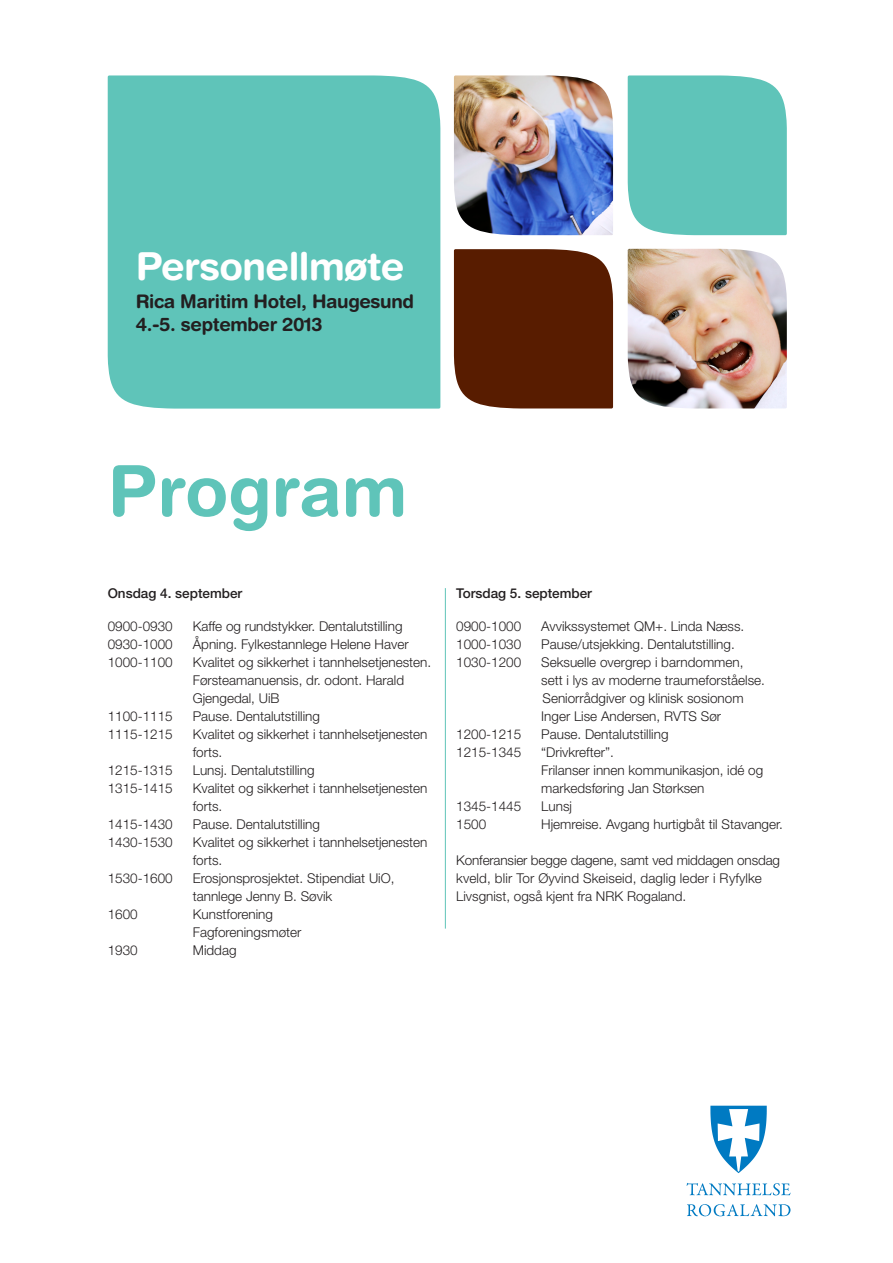
<style>
.page{position:relative;width:893px;height:1263px;background:#fff}
.page>*{position:absolute;margin:0;border:0;box-sizing:border-box;transform-origin:0 0}
.t1{font:700 70.5px "Helvetica Rounded";color:#5fc4b9}
.t2{font:700 38.55px "Helvetica Rounded";letter-spacing:-.015em;color:#fff}
.t3{font:700 18.75px "Helvetica Rounded";letter-spacing:-.02em;color:#231f20}
.t4{font:300 13.5px/18px "Helvetica Neue LT Std";color:#231f20}
.t5{font:500 13.5px "Helvetica Neue LT Std";color:#231f20}
</style>
<div class="page">
<div style="left:108px;top:75px;width:332px;height:334px;background:#5fc4b9"></div>
<svg style="left:710px;top:1106px;width:57px;height:67px"></svg>
<svg style="left:687px;top:1183px;width:103px;height:12px"></svg>
<svg style="left:687px;top:1204px;width:103px;height:12px"></svg>
<div style="left:628px;top:75px;width:159px;height:160px;background:#5fc4b9"></div>
<img style="left:628px;top:249px;width:159px;height:159px">
<img style="left:454px;top:75px;width:159px;height:160px">
<div style="left:454px;top:249px;width:159px;height:159px;background:#581c00"></div>
<hr style="left:445px;top:588px;width:1px;height:340px;background:#5fc4b9">
<p class="t2" style="left:136px;top:242px;width:270px">Personellmøte</p>
<p class="t3" style="left:136px;top:290px;width:280px">Rica Maritim Hotel, Haugesund</p>
<p class="t3" style="left:136px;top:313px;width:188px">4.-5. september 2013</p>
<p class="t1" style="left:108px;top:448px;width:301px">Program</p>
<p class="t5" style="left:108px;top:585px;width:136px">Onsdag 4. september</p>
<p class="t4" style="left:108px;top:617px;width:67px">0900-0930</p>
<p class="t4" style="left:193px;top:617px;width:211px">Kaffe og rundstykker. Dentalutstilling</p>
<p class="t4" style="left:108px;top:635px;width:67px">0930-1000</p>
<p class="t4" style="left:193px;top:635px;width:217px">Åpning. Fylkestannlege Helene Haver</p>
<p class="t4" style="left:108px;top:653px;width:67px">1000-1100</p>
<p class="t4" style="left:193px;top:653px;width:240px">Kvalitet og sikkerhet i tannhelsetjenesten.</p>
<p class="t4" style="left:193px;top:671px;width:213px">Førsteamanuensis, dr. odont. Harald<br>Gjengedal, UiB</p>
<p class="t4" style="left:108px;top:707px;width:67px">1100-1115</p>
<p class="t4" style="left:193px;top:707px;width:129px">Pause. Dentalutstilling</p>
<p class="t4" style="left:108px;top:725px;width:67px">1115-1215</p>
<p class="t4" style="left:193px;top:725px;width:236px">Kvalitet og sikkerhet i tannhelsetjenesten forts.</p>
<p class="t4" style="left:108px;top:761px;width:67px">1215-1315</p>
<p class="t4" style="left:193px;top:761px;width:123px">Lunsj. Dentalutstilling</p>
<p class="t4" style="left:108px;top:779px;width:67px">1315-1415</p>
<p class="t4" style="left:193px;top:779px;width:236px">Kvalitet og sikkerhet i tannhelsetjenesten</p>
<p class="t4" style="left:193px;top:797px;width:31px">forts.</p>
<p class="t4" style="left:108px;top:815px;width:67px">1415-1430</p>
<p class="t4" style="left:193px;top:815px;width:129px">Pause. Dentalutstilling</p>
<p class="t4" style="left:108px;top:833px;width:67px">1430-1530</p>
<p class="t4" style="left:193px;top:833px;width:236px">Kvalitet og sikkerhet i tannhelsetjenesten</p>
<p class="t4" style="left:193px;top:851px;width:31px">forts.</p>
<p class="t4" style="left:108px;top:869px;width:67px">1530-1600</p>
<p class="t4" style="left:193px;top:869px;width:203px">Erosjonsprosjektet. Stipendiat UiO,</p>
<p class="t4" style="left:193px;top:887px;width:141px">tannlege Jenny B. Søvik</p>
<p class="t4" style="left:108px;top:905px;width:32px">1600</p>
<p class="t4" style="left:193px;top:905px;width:82px">Kunstforening</p>
<p class="t4" style="left:193px;top:923px;width:110px">Fagforeningsmøter</p>
<p class="t4" style="left:108px;top:941px;width:32px">1930</p>
<p class="t4" style="left:193px;top:941px;width:45px">Middag</p>
<p class="t5" style="left:456px;top:585px;width:137px">Torsdag 5. september</p>
<p class="t4" style="left:456px;top:617px;width:67px">0900-1000</p>
<p class="t4" style="left:541px;top:617px;width:205px">Avvikssystemet QM+. Linda Næss.</p>
<p class="t4" style="left:456px;top:635px;width:67px">1000-1030</p>
<p class="t4" style="left:541px;top:635px;width:195px">Pause/utsjekking. Dentalutstilling.</p>
<p class="t4" style="left:456px;top:653px;width:67px">1030-1200</p>
<p class="t4" style="left:541px;top:653px;width:204px">Seksuelle overgrep i barndommen,</p>
<p class="t4" style="left:541px;top:671px;width:225px">sett i lys av moderne traumeforståelse.</p>
<p class="t4" style="left:542px;top:689px;width:203px">Seniorrådgiver og klinisk sosionom</p>
<p class="t4" style="left:541px;top:707px;width:181px">Inger Lise Andersen, RVTS Sør</p>
<p class="t4" style="left:456px;top:725px;width:67px">1200-1215</p>
<p class="t4" style="left:541px;top:725px;width:129px">Pause. Dentalutstilling</p>
<p class="t4" style="left:456px;top:743px;width:67px">1215-1345</p>
<p class="t4" style="left:541px;top:743px;width:74px">“Drivkrefter”.</p>
<p class="t4" style="left:541px;top:761px;width:224px">Frilanser innen kommunikasjon, idé og markedsføring Jan Størksen</p>
<p class="t4" style="left:456px;top:797px;width:67px">1345-1445</p>
<p class="t4" style="left:541px;top:797px;width:32px">Lunsj</p>
<p class="t4" style="left:456px;top:815px;width:32px">1500</p>
<p class="t4" style="left:541px;top:815px;width:243px">Hjemreise. Avgang hurtigbåt til Stavanger.</p>
<p class="t4" style="left:456px;top:851px;width:325px">Konferansier begge dagene, samt ved middagen onsdag kveld, blir Tor Øyvind Skeiseid, daglig leder i Ryfylke<br>Livsgnist, også kjent fra NRK Rogaland.</p>
</div>
